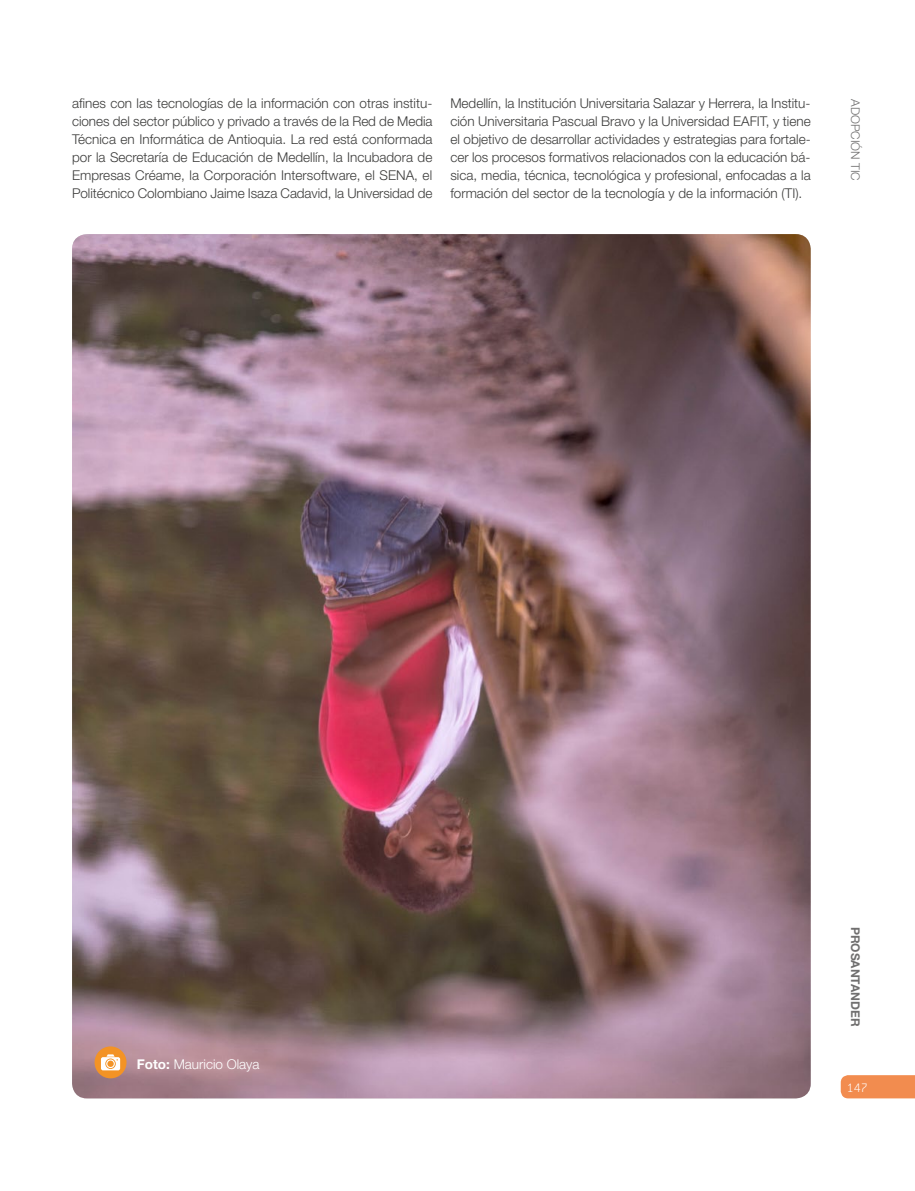
<style>
.page{position:relative;width:915px;height:1191px;background:#fff}
.page>*{position:absolute;margin:0;border:0;box-sizing:border-box;transform-origin:0 0}
.t1{font:300 13.5px/18px "Helvetica Neue LT Std";letter-spacing:-.005em;color:#3c3c3b;text-align:justify}
.t2{font:300 13.5px "Helvetica Neue";color:#fff}
.t3{font:200 13.5px "Conduit ITC Std";color:#fff}
.t4{font:700 12px "Helvetica Neue";color:#706f6f}
.t5{font:300 12px "Helvetica Neue";color:#706f6f}
.s1{font-weight:700}
</style>
<div class="page">
<div style="left:840px;top:1075px;width:74px;height:23px;background:#f28c4f"></div>
<img style="left:72px;top:234px;width:738px;height:864px">
<div style="left:94px;top:1046px;width:32px;height:32px;background:#f39325;border-radius:50%"></div>
<svg style="left:101px;top:1054px;width:19px;height:16px"></svg>
<p class="t1" style="left:72px;top:94px;width:362px">afines con las tecnologías de la información con otras institu&shy;ciones del sector público y privado a través de la Red de Media Técnica en Informática de Antioquia. La red está conformada por la Secretaría de Educación de Medellín, la Incubadora de Empresas Créame, la Corporación Intersoftware, el SENA, el Politécnico Colombiano Jaime Isaza Cadavid, la Universidad de</p>
<p class="t1" style="left:450px;top:94px;width:362px">Medellín, la Institución Universitaria Salazar y Herrera, la Institu&shy;ción Universitaria Pascual Bravo y la Universidad EAFIT, y tiene el objetivo de desarrollar actividades y estrategias para fortale&shy;cer los procesos formativos relacionados con la educación bá&shy;sica, media, técnica, tecnológica y profesional, enfocadas a la formación del sector de la tecnología y de la información (TI).</p>
<p class="t5" style="left:862px;top:99px;width:83px;rotate:90deg">ADOPCIÓN TIC</p>
<p class="t2" style="left:137px;top:1056px;width:124px"><span class="s1">Foto:</span> Mauricio Olaya</p>
<p class="t4" style="left:862px;top:926px;width:101px;rotate:90deg">PROSANTANDER</p>
<p class="t3" style="left:846px;top:1079px;width:22px">147</p>
</div>
